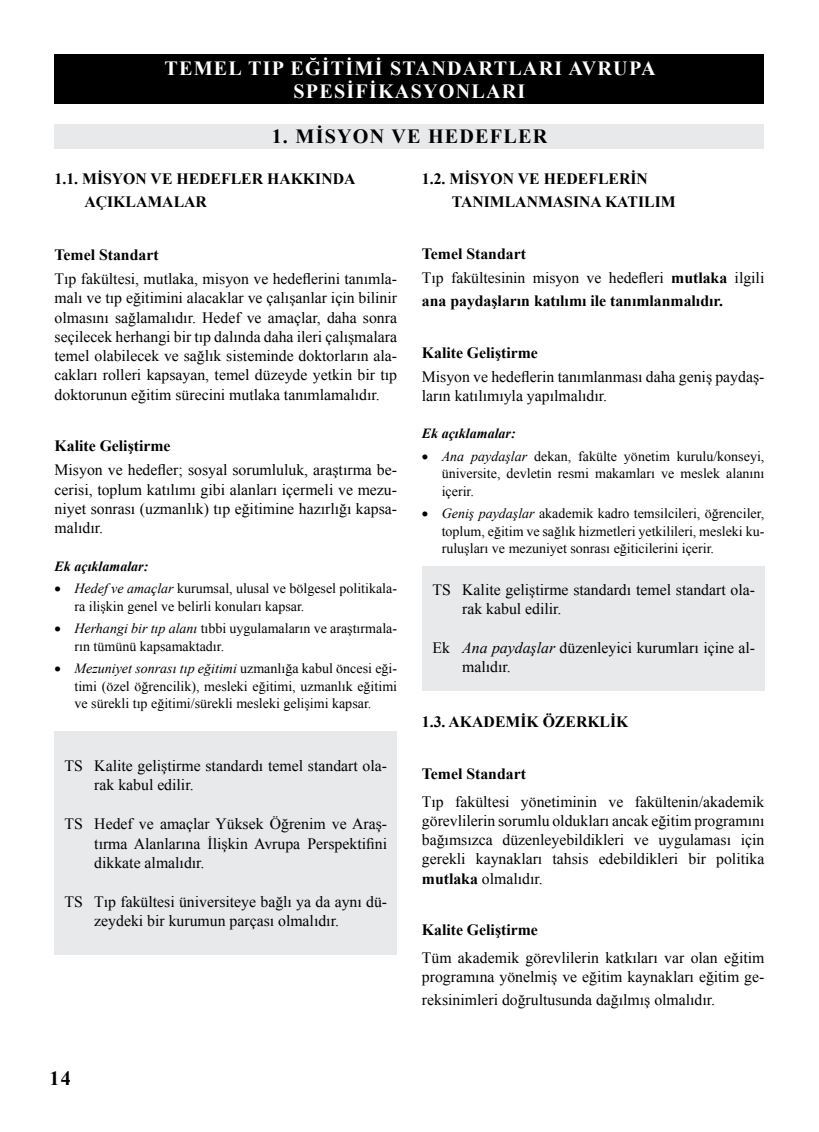
<style>
.page{position:relative;width:819px;height:1132px;background:#fff}
.page>*{position:absolute;margin:0;border:0;box-sizing:border-box;transform-origin:0 0}
.t1{font:700 20.12px/22.8px "Times New Roman";letter-spacing:.06em;color:#fff;text-align:center}
.t2{font:700 20.12px "Times New Roman";letter-spacing:.06em;color:#000}
.t3{font:15.75px/19.2px "Times New Roman";color:#000}
.t4{font:700 15.75px/22.8px "Times New Roman";color:#000}
.t5{font:14px/17.5px "Times New Roman";color:#000;text-align:justify}
.t6{font:italic 700 14px "Times New Roman";color:#000}
.s1{font-style:italic}
.s2{font-weight:700}
</style>
<div class="page">
<div style="left:55px;top:55px;width:709px;height:49px;background:#000"></div>
<div style="left:55px;top:124px;width:709px;height:25px;background:#e8e9ea"></div>
<div style="left:55px;top:731px;width:342px;height:223px;background:#e8e9ea"></div>
<div style="left:422px;top:566px;width:343px;height:124px;background:#e8e9ea"></div>
<p class="t1" style="left:164px;top:56px;width:492px">TEMEL TIP EĞİTİMİ STANDARTLARI AVRUPA<br>SPESİFİKASYONLARI</p>
<p class="t2" style="left:272px;top:123px;width:277px">1. MİSYON VE HEDEFLER</p>
<p class="t4" style="left:84px;top:167px;width:272px;text-indent:-30px">1.1. MİSYON VE HEDEFLER HAKKINDA<br>AÇIKLAMALAR</p>
<p class="t4" style="left:55px;top:243px;width:105px">Temel Standart</p>
<p class="t3" style="left:55px;top:269px;width:344px;text-align:justify">Tıp fakültesi, mutlaka, misyon ve hedeflerini tanımla&shy;malı ve tıp eğitimini alacaklar ve çalışanlar için bilinir olmasını sağlamalıdır. Hedef ve amaçlar, daha sonra seçilecek herhangi bir tıp dalında daha ileri çalışmalara temel olabilecek ve sağlık sisteminde doktorların ala&shy;cakları rolleri kapsayan, temel düzeyde yetkin bir tıp doktorunun eğitim sürecini mutlaka tanımlamalıdır.</p>
<p class="t4" style="left:55px;top:434px;width:117px">Kalite Geliştirme</p>
<p class="t3" style="left:55px;top:460px;width:344px;text-align:justify">Misyon ve hedefler; sosyal sorumluluk, araştırma be&shy;cerisi, toplum katılımı gibi alanları içermeli ve mezu&shy;niyet sonrası (uzmanlık) tıp eğitimine hazırlığı kapsa&shy;malıdır.</p>
<p class="t6" style="left:55px;top:556px;width:95px">Ek açıklamalar:</p>
<p class="t5" style="left:74px;top:579px;width:324px;text-indent:-20px">• <span class="s1">Hedef ve amaçlar</span> kurumsal, ulusal ve bölgesel politikala&shy;ra ilişkin genel ve belirli konuları kapsar.</p>
<p class="t5" style="left:74px;top:619px;width:324px;text-indent:-20px">• <span class="s1">Herhangi bir tıp alanı</span> tıbbi uygulamaların ve araştırmala&shy;rın tümünü kapsamaktadır.</p>
<p class="t5" style="left:74px;top:659px;width:324px;text-indent:-20px">• <span class="s1">Mezuniyet sonrası tıp eğitimi</span> uzmanlığa kabul öncesi eği&shy;timi (özel öğrencilik), mesleki eğitimi, uzmanlık eğitimi ve sürekli tıp eğitimi/sürekli mesleki gelişimi kapsar.</p>
<p class="t3" style="left:94px;top:755px;width:294px;text-indent:-30px">TS Kalite geliştirme standardı temel standart ola&shy;rak kabul edilir.</p>
<p class="t3" style="left:94px;top:814px;width:294px;text-align:justify;text-indent:-30px">TS Hedef ve amaçlar Yüksek Öğrenim ve Araş&shy;tırma Alanlarına İlişkin Avrupa Perspektifini dikkate almalıdır.</p>
<p class="t3" style="left:94px;top:891px;width:294px;text-indent:-30px">TS Tıp fakültesi üniversiteye bağlı ya da aynı dü&shy;zeydeki bir kurumun parçası olmalıdır.</p>
<p class="t4" style="left:451px;top:167px;width:225px;text-indent:-30px">1.2. MİSYON VE HEDEFLERİN<br>TANIMLANMASINA KATILIM</p>
<p class="t3" style="left:422px;top:241px;width:344px;line-height:24.2px"><span class="s2">Temel Standart<br></span>Tıp fakültesinin misyon ve hedefleri <span class="s2">mutlaka</span> ilgili</p>
<p class="t4" style="left:422px;top:289px;width:302px">ana paydaşların katılımı ile tanımlanmalıdır.</p>
<p class="t4" style="left:422px;top:340px;width:117px">Kalite Geliştirme</p>
<p class="t3" style="left:422px;top:366px;width:344px">Misyon ve hedeflerin tanımlanması daha geniş paydaş&shy;ların katılımıyla yapılmalıdır.</p>
<p class="t6" style="left:422px;top:424px;width:95px">Ek açıklamalar:</p>
<p class="t5" style="left:441px;top:447px;width:324px;text-indent:-20px">• <span class="s1">Ana paydaşlar</span> dekan, fakülte yönetim kurulu/konseyi, üniversite, devletin resmi makamları ve meslek alanını içerir.</p>
<p class="t5" style="left:441px;top:504px;width:324px;text-indent:-20px">• <span class="s1">Geniş paydaşlar</span> akademik kadro temsilcileri, öğrenciler, toplum, eğitim ve sağlık hizmetleri yetkilileri, mesleki ku&shy;ruluşları ve mezuniyet sonrası eğiticilerini içerir.</p>
<p class="t3" style="left:462px;top:579px;width:294px;text-indent:-30px">TS Kalite geliştirme standardı temel standart ola&shy;rak kabul edilir.</p>
<p class="t3" style="left:462px;top:637px;width:294px;text-indent:-30px">Ek <span class="s1">Ana paydaşlar</span> düzenleyici kurumları içine al&shy;malıdır.</p>
<p class="t4" style="left:422px;top:710px;width:208px">1.3. AKADEMİK ÖZERKLİK</p>
<p class="t4" style="left:422px;top:761px;width:105px">Temel Standart</p>
<p class="t3" style="left:422px;top:791px;width:344px;text-align:justify">Tıp fakültesi yönetiminin ve fakültenin/akademik görevlilerin sorumlu oldukları ancak eğitim programını bağımsızca düzenleyebildikleri ve uygulaması için gerekli kaynakları tahsis edebildikleri bir politika <span class="s2">mutlaka</span> olmalıdır.</p>
<p class="t4" style="left:422px;top:918px;width:117px">Kalite Geliştirme</p>
<p class="t3" style="left:422px;top:947px;width:344px">Tüm akademik görevlilerin katkıları var olan eğitim programına yönelmiş ve eğitim kaynakları eğitim ge-</p>
<p class="t3" style="left:422px;top:989px;width:295px">reksinimleri doğrultusunda dağılmış olmalıdır.</p>
<p class="t2" style="left:50px;top:1063px;width:23px">14</p>
</div>
